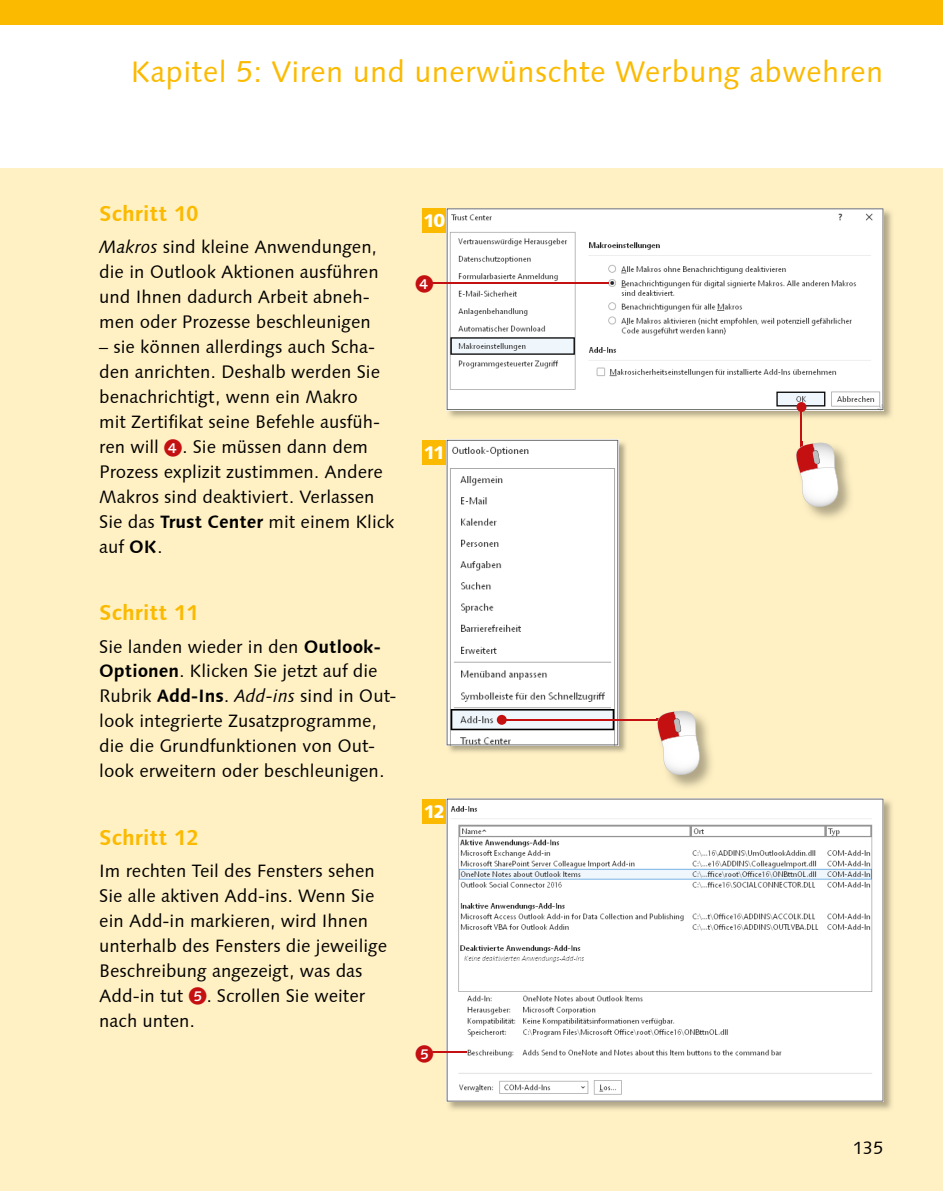
<style>
.page{position:relative;width:943px;height:1191px;background:#fff}
.page>*{position:absolute;margin:0;border:0;box-sizing:border-box;transform-origin:0 0}
.t1{font:29.75px "Syntax Next LT Pro";letter-spacing:.01em;color:#fbba00}
.t2{font:700 21.35px "Syntax Next LT Pro";color:#fbba00}
.t3{font:800 18.38px "Syntax Next LT Pro";color:#fff}
.t4{font:17.85px/25px "Syntax Next LT Pro";color:#000}
.t5{font:17.85px "Galileo Press Callout";color:#c51011}
.t6{font:17.5px "Syntax Next LT Pro";color:#000}
.s1{font-style:italic}
.s2{font-family:"Galileo Press Callout";color:#c51011}
.s3{font-weight:700}
</style>
<div class="page">
<div style="left:0;top:169px;width:943px;height:1022px;background:#fff1c4"></div>
<div style="left:0;top:0;width:943px;height:25px;background:#fbba00"></div>
<div style="left:165px;top:439px;width:16px;height:17px;background:#fff;border-radius:50%"></div>
<div style="left:189px;top:988px;width:17px;height:16px;background:#fff;border-radius:50%"></div>
<div style="left:422px;top:208px;width:24px;height:25px;background:#fbba00"></div>
<div style="left:422px;top:440px;width:24px;height:24px;background:#fbba00"></div>
<div style="left:422px;top:798px;width:24px;height:25px;background:#fbba00"></div>
<img style="left:446px;top:208px;width:446px;height:210px">
<svg style="left:446px;top:208px;width:437px;height:202px;background:#f2f2f2"></svg>
<img style="left:446px;top:439px;width:181px;height:313px">
<svg style="left:446px;top:440px;width:172px;height:305px;background:#f1f1f1"></svg>
<img style="left:446px;top:798px;width:446px;height:312px">
<svg style="left:446px;top:798px;width:437px;height:303px;background:#f2f3f3"></svg>
<hr style="left:431px;top:282px;width:178px;height:2px;background:#c51011">
<svg style="left:415px;top:276px;width:17px;height:15px"></svg>
<hr style="left:800px;top:407px;width:2px;height:57px;background:#c51011">
<div style="left:796px;top:402px;width:10px;height:10px;background:#c51011;border-radius:50%"></div>
<img style="left:808px;top:448px;width:42px;height:71px">
<svg style="left:796px;top:442px;width:42px;height:66px"></svg>
<hr style="left:502px;top:719px;width:165px;height:1px;background:#c51011">
<div style="left:497px;top:715px;width:9px;height:10px;background:#c51011;border-radius:50%"></div>
<img style="left:669px;top:717px;width:42px;height:71px">
<svg style="left:656px;top:710px;width:44px;height:66px"></svg>
<hr style="left:431px;top:1051px;width:35px;height:2px;background:#c51011">
<svg style="left:415px;top:1045px;width:17px;height:15px"></svg>
<h1 class="t1" style="left:130px;top:53px;width:754px">Kapitel 5: Viren und unerwünschte Werbung abwehren</h1>
<p class="t2" style="left:99px;top:200px;width:101px">Schritt 10</p>
<p class="t4" style="left:99px;top:235px;width:281px"><span class="s1">Makros</span> sind kleine Anwendungen, die in Outlook Aktionen ausführen und Ihnen dadurch Arbeit abneh&shy;men oder Prozesse beschleunigen</p>
<p class="t4" style="left:99px;top:334px;width:297px">– sie können allerdings auch Scha&shy;den anrichten. Deshalb werden Sie benachrichtigt, wenn ein Makro<br>mit Zertifikat seine Befehle ausfüh&shy;ren will <span class="s2">4</span>. Sie müssen dann dem<br>Prozess explizit zustimmen. Andere<br>Makros sind deaktiviert. Verlassen<br>Sie das <span class="s3">Trust Center</span> mit einem Klick auf <span class="s3">OK</span>.</p>
<p class="t3" style="left:423px;top:209px;width:24px">10</p>
<p class="t5" style="left:415px;top:275px;width:19px">d</p>
<p class="t3" style="left:423px;top:440px;width:23px">11</p>
<p class="t2" style="left:99px;top:599px;width:101px">Schritt 11</p>
<p class="t4" style="left:99px;top:634px;width:299px">Sie landen wieder in den <span class="s3">Outlook-Optionen</span>. Klicken Sie jetzt auf die Rubrik <span class="s3">Add-Ins</span>. <span class="s1">Add-ins</span> sind in Out&shy;look integrierte Zusatzprogramme, die die Grundfunktionen von Out&shy;look erweitern oder beschleunigen.</p>
<p class="t2" style="left:99px;top:823px;width:101px">Schritt 12</p>
<p class="t4" style="left:99px;top:858px;width:289px">Im rechten Teil des Fensters sehen<br>Sie alle aktiven Add-ins. Wenn Sie ein Add-in markieren, wird Ihnen unterhalb des Fensters die jeweilige<br>Beschreibung angezeigt, was das<br>Add-in tut <span class="s2">5</span>. Scrollen Sie weiter nach unten.</p>
<p class="t3" style="left:423px;top:799px;width:23px">12</p>
<p class="t5" style="left:415px;top:1044px;width:19px">e</p>
<p class="t6" style="left:852px;top:1137px;width:32px">135</p>
</div>
